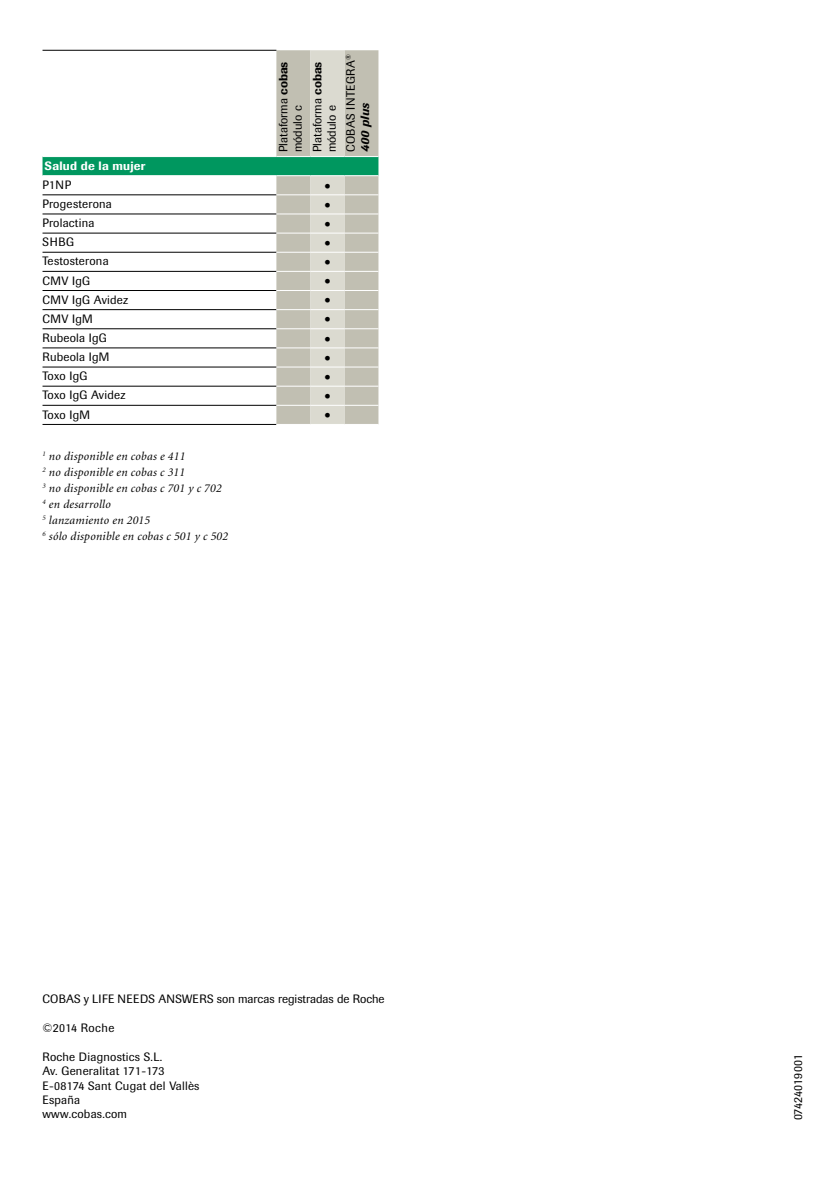
<style>
.page{position:relative;width:825px;height:1198px;background:#fff}
.page>*{position:absolute;margin:0;border:0;box-sizing:border-box;transform-origin:0 0}
.t1{font:500 16.5px "Imago";color:#000}
.t2{font:12px/14.4px "Imago";letter-spacing:.02em;color:#000}
.t3{font:italic 12px/15.9px "Minion";letter-spacing:.02em;color:#000}
.t4{font:12px/14.4px "Imago";color:#000}
.t5{font:12px/14.4px "Imago";letter-spacing:.04em;color:#000}
.t6{font:500 12px "Imago";letter-spacing:.02em;color:#fff}
.s1{font-weight:500}
.s2{font-weight:500;font-style:italic}
</style>
<div class="page">
<svg style="left:43px;top:50px;width:335px;height:374px"></svg>
<hr style="left:43px;top:50px;width:233px;height:1px;background:#000">
<hr style="left:43px;top:214px;width:233px;height:1px;background:#000">
<hr style="left:43px;top:233px;width:233px;height:1px;background:#000">
<hr style="left:43px;top:252px;width:233px;height:1px;background:#000">
<hr style="left:43px;top:271px;width:233px;height:1px;background:#000">
<hr style="left:43px;top:290px;width:233px;height:1px;background:#000">
<hr style="left:43px;top:309px;width:233px;height:1px;background:#000">
<hr style="left:43px;top:328px;width:233px;height:1px;background:#000">
<hr style="left:43px;top:348px;width:233px;height:1px;background:#000">
<hr style="left:43px;top:367px;width:233px;height:1px;background:#000">
<hr style="left:43px;top:386px;width:233px;height:1px;background:#000">
<hr style="left:43px;top:405px;width:233px;height:1px;background:#000">
<hr style="left:43px;top:424px;width:233px;height:1px;background:#000">
<hr style="left:43px;top:194px;width:233px;height:1px;background:#000">
<hr style="left:276px;top:175px;width:34px;height:1px;background:#fff">
<hr style="left:310px;top:175px;width:34px;height:1px;background:#fff">
<hr style="left:344px;top:175px;width:34px;height:1px;background:#fff">
<hr style="left:276px;top:194px;width:34px;height:1px;background:#fff">
<hr style="left:344px;top:194px;width:34px;height:1px;background:#fff">
<hr style="left:310px;top:214px;width:34px;height:1px;background:#fff">
<hr style="left:344px;top:214px;width:34px;height:1px;background:#fff">
<hr style="left:310px;top:233px;width:34px;height:1px;background:#fff">
<hr style="left:344px;top:233px;width:34px;height:1px;background:#fff">
<hr style="left:310px;top:252px;width:34px;height:1px;background:#fff">
<hr style="left:344px;top:252px;width:34px;height:1px;background:#fff">
<hr style="left:310px;top:271px;width:34px;height:1px;background:#fff">
<hr style="left:344px;top:271px;width:34px;height:1px;background:#fff">
<hr style="left:310px;top:290px;width:34px;height:1px;background:#fff">
<hr style="left:344px;top:290px;width:34px;height:1px;background:#fff">
<hr style="left:310px;top:309px;width:34px;height:1px;background:#fff">
<hr style="left:344px;top:309px;width:34px;height:1px;background:#fff">
<hr style="left:310px;top:328px;width:34px;height:1px;background:#fff">
<hr style="left:344px;top:328px;width:34px;height:1px;background:#fff">
<hr style="left:310px;top:348px;width:34px;height:1px;background:#fff">
<hr style="left:344px;top:348px;width:34px;height:1px;background:#fff">
<hr style="left:310px;top:367px;width:34px;height:1px;background:#fff">
<hr style="left:344px;top:367px;width:34px;height:1px;background:#fff">
<hr style="left:310px;top:386px;width:34px;height:1px;background:#fff">
<hr style="left:344px;top:386px;width:34px;height:1px;background:#fff">
<hr style="left:310px;top:405px;width:34px;height:1px;background:#fff">
<hr style="left:344px;top:405px;width:34px;height:1px;background:#fff">
<hr style="left:276px;top:214px;width:34px;height:1px;background:#fff">
<hr style="left:276px;top:233px;width:34px;height:1px;background:#fff">
<hr style="left:276px;top:252px;width:34px;height:1px;background:#fff">
<hr style="left:276px;top:271px;width:34px;height:1px;background:#fff">
<hr style="left:276px;top:290px;width:34px;height:1px;background:#fff">
<hr style="left:276px;top:309px;width:34px;height:1px;background:#fff">
<hr style="left:276px;top:328px;width:34px;height:1px;background:#fff">
<hr style="left:276px;top:348px;width:34px;height:1px;background:#fff">
<hr style="left:276px;top:367px;width:34px;height:1px;background:#fff">
<hr style="left:276px;top:386px;width:34px;height:1px;background:#fff">
<hr style="left:276px;top:405px;width:34px;height:1px;background:#fff">
<hr style="left:310px;top:194px;width:34px;height:1px;background:#fff">
<hr style="left:43px;top:156px;width:233px;height:1px;background:#fff">
<hr style="left:276px;top:156px;width:34px;height:1px;background:#fff">
<hr style="left:310px;top:156px;width:34px;height:1px;background:#fff">
<hr style="left:344px;top:156px;width:34px;height:1px;background:#fff">
<hr style="left:43px;top:175px;width:233px;height:1px;background:#fff">
<p class="t4" style="left:276px;top:152px;width:92px;rotate:-90deg">Plataforma <span class="s1">cobas </span>módulo c</p>
<p class="t4" style="left:310px;top:152px;width:92px;rotate:-90deg">Plataforma <span class="s1">cobas </span>módulo e</p>
<p class="t5" style="left:344px;top:152px;width:100px;rotate:-90deg">COBAS INTEGRA<sup>®<br></sup><span class="s2">400 plus</span></p>
<p class="t6" style="left:45px;top:159px;width:102px">Salud de la mujer</p>
<p class="t2" style="left:43px;top:178px;width:30px">P1NP</p>
<h1 class="t1" style="left:325px;top:176px;width:7px">•</h1>
<p class="t2" style="left:43px;top:197px;width:71px">Progesterona</p>
<h1 class="t1" style="left:325px;top:195px;width:7px">•</h1>
<p class="t2" style="left:43px;top:216px;width:53px">Prolactina</p>
<h1 class="t1" style="left:325px;top:214px;width:7px">•</h1>
<p class="t2" style="left:43px;top:235px;width:33px">SHBG</p>
<h1 class="t1" style="left:325px;top:233px;width:7px">•</h1>
<p class="t2" style="left:43px;top:254px;width:68px">Testosterona</p>
<h1 class="t1" style="left:325px;top:252px;width:7px">•</h1>
<p class="t2" style="left:43px;top:273px;width:49px">CMV IgG</p>
<h1 class="t1" style="left:325px;top:271px;width:7px">•</h1>
<p class="t2" style="left:43px;top:292px;width:87px">CMV IgG Avidez</p>
<h1 class="t1" style="left:325px;top:291px;width:7px">•</h1>
<p class="t2" style="left:43px;top:312px;width:52px">CMV IgM</p>
<h1 class="t1" style="left:325px;top:310px;width:7px">•</h1>
<p class="t2" style="left:43px;top:331px;width:66px">Rubeola IgG</p>
<h1 class="t1" style="left:325px;top:329px;width:7px">•</h1>
<p class="t2" style="left:43px;top:350px;width:68px">Rubeola IgM</p>
<h1 class="t1" style="left:325px;top:348px;width:7px">•</h1>
<p class="t2" style="left:43px;top:369px;width:46px">Toxo IgG</p>
<h1 class="t1" style="left:325px;top:367px;width:7px">•</h1>
<p class="t2" style="left:43px;top:388px;width:84px">Toxo IgG Avidez</p>
<h1 class="t1" style="left:325px;top:386px;width:7px">•</h1>
<p class="t2" style="left:43px;top:407px;width:49px">Toxo IgM</p>
<h1 class="t1" style="left:325px;top:405px;width:7px">•</h1>
<p class="t3" style="left:43px;top:449px;width:187px"><sup>1</sup> no disponible en cobas e 411<br><sup>2</sup> no disponible en cobas c 311<br><sup>3</sup> no disponible en cobas c 701 y c 702<br><sup>4</sup> en desarrollo<br><sup>5</sup> lanzamiento en 2015<br><sup>6</sup> sólo disponible en cobas c 501 y c 502</p>
<p class="t4" style="left:43px;top:992px;width:344px">COBAS y LIFE NEEDS ANSWERS son marcas registradas de Roche</p>
<p class="t2" style="left:43px;top:1021px;width:73px">©2014 Roche</p>
<p class="t2" style="left:43px;top:1050px;width:159px">Roche Diagnostics S.L.<br>Av. Generalitat 171-173<br>E-08174 Sant Cugat del Vallès<br>España<br>www.cobas.com</p>
<p class="t4" style="left:791px;top:1120px;width:68px;rotate:-90deg">07424019001</p>
</div>
